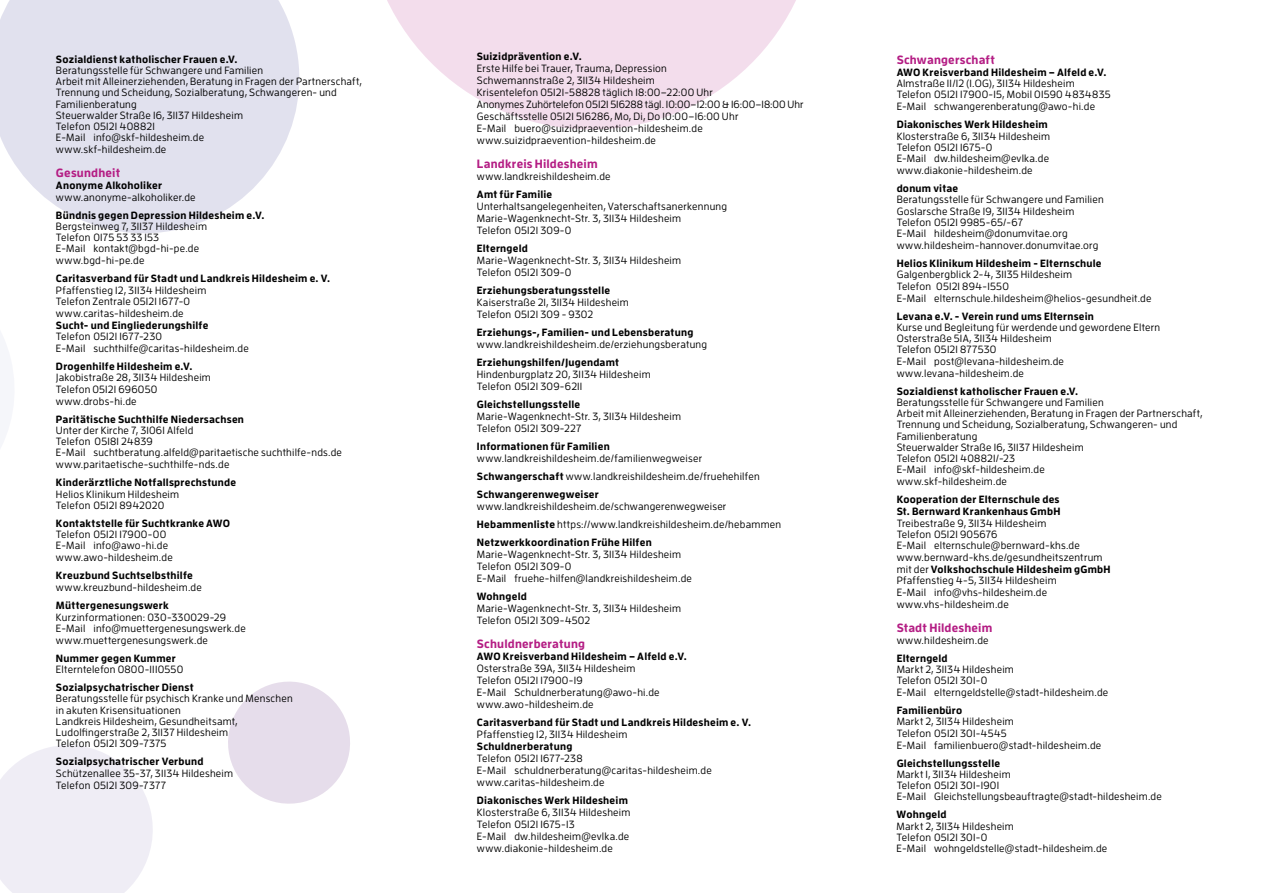
<style>
.page{position:relative;width:1263px;height:893px;background:#fff}
.page>*{position:absolute;margin:0;border:0;box-sizing:border-box;transform-origin:0 0}
.t1{font:700 12px "Enzo OT";letter-spacing:.015em;color:#b41d84}
.t2{font:500 10.5px/11.6px "Enzo OT";letter-spacing:.02em;color:#000}
.t3{font:700 10.5px/12px "Enzo OT";letter-spacing:.02em;color:#000}
.s1{font-weight:700}
</style>
<div class="page">
<svg style="left:387px;top:0;width:409px;height:130px;fill:#f3ddec"></svg>
<svg style="left:0;top:0;width:300px;height:233px;background:#e5e5f0"></svg>
<svg style="left:228px;top:681px;width:122px;height:123px"></svg>
<svg style="left:0;top:745px;width:153px;height:148px;background:#f1eff6"></svg>
<p class="t3" style="left:56px;top:53px;width:183px">Sozialdienst katholischer Frauen e.V.</p>
<p class="t2" style="left:56px;top:64px;width:307px">Beratungsstelle für Schwangere und Familien<br>Arbeit mit Alleinerziehenden, Beratung in Fragen der Partnerschaft, Trennung und Scheidung, Sozialberatung, Schwangeren- und Familienberatung<br>Steuerwalder Straße 16, 31137 Hildesheim<br>Telefon 05121 408821<br>E-Mail info@skf-hildesheim.de<br>www.skf-hildesheim.de</p>
<p class="t1" style="left:56px;top:166px;width:66px">Gesundheit</p>
<p class="t3" style="left:56px;top:179px;width:108px">Anonyme Alkoholiker</p>
<p class="t2" style="left:56px;top:191px;width:141px">www.anonyme-alkoholiker.de</p>
<p class="t3" style="left:56px;top:209px;width:210px">Bündnis gegen Depression Hildesheim e.V.</p>
<p class="t2" style="left:56px;top:220px;width:152px">Bergsteinweg 7, 31137 Hildesheim<br>Telefon 0175 53 33 153<br>E-Mail kontakt@bgd-hi-pe.de www.bgd-hi-pe.de</p>
<p class="t3" style="left:56px;top:272px;width:276px">Caritasverband für Stadt und Landkreis Hildesheim e. V.</p>
<p class="t2" style="left:56px;top:284px;width:152px">Pfaffenstieg 12, 31134 Hildesheim<br>Telefon Zentrale 05121 1677-0 www.caritas-hildesheim.de</p>
<p class="t3" style="left:56px;top:319px;width:154px">Sucht- und Eingliederungshilfe</p>
<p class="t2" style="left:56px;top:330px;width:194px;line-height:12px">Telefon 05121 1677-230<br>E‑Mail suchthilfe@caritas‑hildesheim.de</p>
<p class="t3" style="left:56px;top:360px;width:138px">Drogenhilfe Hildesheim e.V.</p>
<p class="t2" style="left:56px;top:372px;width:156px">Jakobistraße 28, 31134 Hildesheim<br>Telefon 05121 696050 www.drobs-hi.de</p>
<p class="t3" style="left:56px;top:413px;width:190px">Paritätische Suchthilfe Niedersachsen</p>
<p class="t2" style="left:56px;top:424px;width:288px">Unter der Kirche 7, 31061 Alfeld<br>Telefon 05181 24839<br>E-Mail suchtberatung.alfeld@paritaetische suchthilfe-nds.de www.paritaetische-suchthilfe-nds.de</p>
<p class="t3" style="left:56px;top:476px;width:182px">Kinderärztliche Notfallsprechstunde</p>
<p class="t2" style="left:56px;top:488px;width:125px">Helios Klinikum Hildesheim<br>Telefon 05121 8942020</p>
<p class="t3" style="left:56px;top:517px;width:176px">Kontaktstelle für Suchtkranke AWO</p>
<p class="t2" style="left:56px;top:529px;width:118px">Telefon 05121 17900-00<br>E-Mail info@awo-hi.de www.awo-hildesheim.de</p>
<p class="t3" style="left:56px;top:569px;width:138px">Kreuzbund Suchtselbsthilfe</p>
<p class="t2" style="left:56px;top:582px;width:147px">www.kreuzbund-hildesheim.de</p>
<p class="t3" style="left:56px;top:599px;width:114px">Müttergenesungswerk</p>
<p class="t2" style="left:56px;top:611px;width:191px">Kurzinformationen: 030-330029-29<br>E-Mail info@muettergenesungswerk.de www.muettergenesungswerk.de</p>
<p class="t3" style="left:56px;top:652px;width:121px">Nummer gegen Kummer</p>
<p class="t2" style="left:56px;top:663px;width:129px">Elterntelefon 0800-1110550</p>
<p class="t3" style="left:56px;top:681px;width:139px">Sozialpsychatrischer Dienst</p>
<p class="t2" style="left:56px;top:693px;width:238px">Beratungsstelle für psychisch Kranke und Menschen in akuten Krisensituationen<br>Landkreis Hildesheim, Gesundheitsamt, Ludolfingerstraße 2, 31137 Hildesheim<br>Telefon 05121 309-7375</p>
<p class="t3" style="left:56px;top:755px;width:149px">Sozialpsychatrischer Verbund</p>
<p class="t2" style="left:56px;top:767px;width:179px;line-height:12px">Schützenallee 35-37, 31134 Hildesheim<br>Telefon 05121 309-7377</p>
<p class="t3" style="left:477px;top:50px;width:106px">Suizidprävention e.V.</p>
<p class="t2" style="left:477px;top:62px;width:328px;line-height:12px">Erste Hilfe bei Trauer, Trauma, Depression<br>Schwemannstraße 2, 31134 Hildesheim<br>Krisentelefon 05121-58828 täglich 18:00–22:00 Uhr<br>Anonymes Zuhörtelefon 05121 516288 tägl. 10:00–12:00 &amp; 16:00–18:00 Uhr Geschäftsstelle 05121 516286, Mo, Di, Do 10:00–16:00 Uhr<br>E-Mail buero@suizidpraevention-hildesheim.de www.suizidpraevention-hildesheim.de</p>
<p class="t1" style="left:477px;top:156px;width:122px">Landkreis Hildesheim</p>
<p class="t2" style="left:477px;top:170px;width:135px">www.landkreishildesheim.de</p>
<p class="t3" style="left:477px;top:188px;width:77px">Amt für Familie</p>
<p class="t2" style="left:477px;top:200px;width:252px;line-height:12px">Unterhaltsangelegenheiten, Vaterschaftsanerkennung<br>Marie-Wagenknecht-Str. 3, 31134 Hildesheim<br>Telefon 05121 309-0</p>
<p class="t3" style="left:477px;top:242px;width:53px">Elterngeld</p>
<p class="t2" style="left:477px;top:254px;width:206px;line-height:12px">Marie-Wagenknecht-Str. 3, 31134 Hildesheim<br>Telefon 05121 309-0</p>
<p class="t3" style="left:477px;top:284px;width:135px">Erziehungsberatungsstelle</p>
<p class="t2" style="left:477px;top:296px;width:153px;line-height:12px">Kaiserstraße 21, 31134 Hildesheim<br>Telefon 05121 309 - 9302</p>
<p class="t3" style="left:477px;top:326px;width:218px">Erziehungs-, Familien- und Lebensberatung</p>
<p class="t2" style="left:477px;top:338px;width:232px">www.landkreishildesheim.de/erziehungsberatung</p>
<p class="t3" style="left:477px;top:356px;width:144px">Erziehungshilfen/Jugendamt</p>
<p class="t2" style="left:477px;top:368px;width:175px;line-height:12px">Hindenburgplatz 20, 31134 Hildesheim<br>Telefon 05121 309-6211</p>
<p class="t3" style="left:477px;top:398px;width:105px">Gleichstellungsstelle</p>
<p class="t2" style="left:477px;top:410px;width:206px;line-height:12px">Marie-Wagenknecht-Str. 3, 31134 Hildesheim<br>Telefon 05121 309-227</p>
<p class="t3" style="left:477px;top:440px;width:134px">Informationen für Familien</p>
<p class="t2" style="left:477px;top:449px;width:284px;line-height:18px">www.landkreishildesheim.de/familienwegweiser<br><span class="s1">Schwangerschaft</span> www.landkreishildesheim.de/fruehehilfen<br><span class="s1">Schwangerenwegweiser</span></p>
<p class="t2" style="left:477px;top:497px;width:306px;line-height:18px">www.landkreishildesheim.de/schwangerenwegweiser<br><span class="s1">Hebammenliste</span> https://www.landkreishildesheim.de/hebammen<br><span class="s1">Netzwerkkoordination Frühe Hilfen</span></p>
<p class="t2" style="left:477px;top:548px;width:217px;line-height:12px">Marie-Wagenknecht-Str. 3, 31134 Hildesheim<br>Telefon 05121 309-0<br>E-Mail fruehe-hilfen@landkreishildesheim.de</p>
<p class="t3" style="left:477px;top:590px;width:52px">Wohngeld</p>
<p class="t2" style="left:477px;top:602px;width:206px;line-height:12px">Marie-Wagenknecht-Str. 3, 31134 Hildesheim<br>Telefon 05121 309-4502</p>
<p class="t1" style="left:477px;top:636px;width:110px">Schuldnerberatung</p>
<p class="t3" style="left:477px;top:650px;width:211px">AWO Kreisverband Hildesheim – Alfeld e.V.</p>
<p class="t2" style="left:477px;top:662px;width:184px;line-height:12px">Osterstraße 39A, 31134 Hildesheim<br>Telefon 05121 17900-19<br>E-Mail Schuldnerberatung@awo-hi.de www.awo-hildesheim.de</p>
<p class="t3" style="left:477px;top:716px;width:276px">Caritasverband für Stadt und Landkreis Hildesheim e. V.</p>
<p class="t2" style="left:477px;top:728px;width:152px">Pfaffenstieg 12, 31134 Hildesheim</p>
<p class="t3" style="left:477px;top:740px;width:97px">Schuldnerberatung</p>
<p class="t2" style="left:477px;top:752px;width:236px;line-height:12px">Telefon 05121 1677-238<br>E-Mail schuldnerberatung@caritas-hildesheim.de www.caritas-hildesheim.de</p>
<p class="t3" style="left:477px;top:794px;width:153px">Diakonisches Werk Hildesheim</p>
<p class="t2" style="left:477px;top:806px;width:155px;line-height:12px">Klosterstraße 6, 31134 Hildesheim<br>Telefon 05121 1675-13<br>E-Mail dw.hildesheim@evlka.de www.diakonie-hildesheim.de</p>
<p class="t1" style="left:897px;top:52px;width:100px">Schwangerschaft</p>
<p class="t3" style="left:897px;top:66px;width:211px">AWO Kreisverband Hildesheim – Alfeld e.V.</p>
<p class="t2" style="left:897px;top:78px;width:215px">Almstraße 11/12 (1.OG), 31134 Hildesheim<br>Telefon 05121 17900-15, Mobil 01590 4834835<br>E-Mail schwangerenberatung@awo-hi.de</p>
<p class="t3" style="left:897px;top:118px;width:153px">Diakonisches Werk Hildesheim</p>
<p class="t2" style="left:897px;top:130px;width:155px">Klosterstraße 6, 31134 Hildesheim<br>Telefon 05121 1675-0<br>E-Mail dw.hildesheim@evlka.de www.diakonie-hildesheim.de</p>
<p class="t3" style="left:897px;top:182px;width:63px">donum vitae</p>
<p class="t2" style="left:897px;top:194px;width:209px">Beratungsstelle für Schwangere und Familien Goslarsche Straße 19, 31134 Hildesheim Telefon 05121 9985-65/-67<br>E-Mail hildesheim@donumvitae.org www.hildesheim-hannover.donumvitae.org</p>
<p class="t3" style="left:897px;top:257px;width:206px">Helios Klinikum Hildesheim - Elternschule</p>
<p class="t2" style="left:897px;top:269px;width:256px">Galgenbergblick 2-4, 31135 Hildesheim<br>Telefon 05121 894-1550<br>E-Mail elternschule.hildesheim@helios-gesundheit.de</p>
<p class="t3" style="left:897px;top:310px;width:199px">Levana e.V. - Verein rund ums Elternsein</p>
<p class="t2" style="left:897px;top:321px;width:265px">Kurse und Begleitung für werdende und gewordene Eltern Osterstraße 51A, 31134 Hildesheim<br>Telefon 05121 877530<br>E-Mail post@levana-hildesheim.de www.levana-hildesheim.de</p>
<p class="t3" style="left:897px;top:385px;width:183px">Sozialdienst katholischer Frauen e.V.</p>
<p class="t2" style="left:897px;top:396px;width:307px">Beratungsstelle für Schwangere und Familien<br>Arbeit mit Alleinerziehenden, Beratung in Fragen der Partnerschaft, Trennung und Scheidung, Sozialberatung, Schwangeren- und Familienberatung<br>Steuerwalder Straße 16, 31137 Hildesheim<br>Telefon 05121 408821/-23<br>E-Mail info@skf-hildesheim.de<br>www.skf-hildesheim.de</p>
<p class="t3" style="left:897px;top:493px;width:165px">Kooperation der Elternschule des<br>St. Bernward Krankenhaus GmbH</p>
<p class="t2" style="left:897px;top:517px;width:215px">Treibestraße 9, 31134 Hildesheim<br>Telefon 05121 905676<br>E-Mail elternschule@bernward-khs.de www.bernward-khs.de/gesundheitszentrum mit der <span class="s1">Volkshochschule Hildesheim gGmbH </span>Pfaffenstieg 4-5, 31134 Hildesheim<br>E-Mail info@vhs-hildesheim.de www.vhs-hildesheim.de</p>
<p class="t1" style="left:897px;top:620px;width:97px">Stadt Hildesheim</p>
<p class="t2" style="left:897px;top:634px;width:94px">www.hildesheim.de</p>
<p class="t3" style="left:897px;top:652px;width:53px">Elterngeld</p>
<p class="t2" style="left:897px;top:663px;width:213px">Markt 2, 31134 Hildesheim<br>Telefon 05121 301-0<br>E-Mail elterngeldstelle@stadt-hildesheim.de</p>
<p class="t3" style="left:897px;top:704px;width:67px">Familienbüro</p>
<p class="t2" style="left:897px;top:716px;width:206px">Markt 2, 31134 Hildesheim<br>Telefon 05121 301-4545<br>E-Mail familienbuero@stadt-hildesheim.de</p>
<p class="t3" style="left:897px;top:757px;width:105px">Gleichstellungsstelle</p>
<p class="t2" style="left:897px;top:768px;width:267px">Markt 1, 31134 Hildesheim<br>Telefon 05121 301-1901<br>E-Mail Gleichstellungsbeauftragte@stadt-hildesheim.de</p>
<p class="t3" style="left:897px;top:808px;width:52px">Wohngeld</p>
<p class="t2" style="left:897px;top:820px;width:212px">Markt 2, 31134 Hildesheim<br>Telefon 05121 301-0<br>E-Mail wohngeldstelle@stadt-hildesheim.de</p>
</div>
